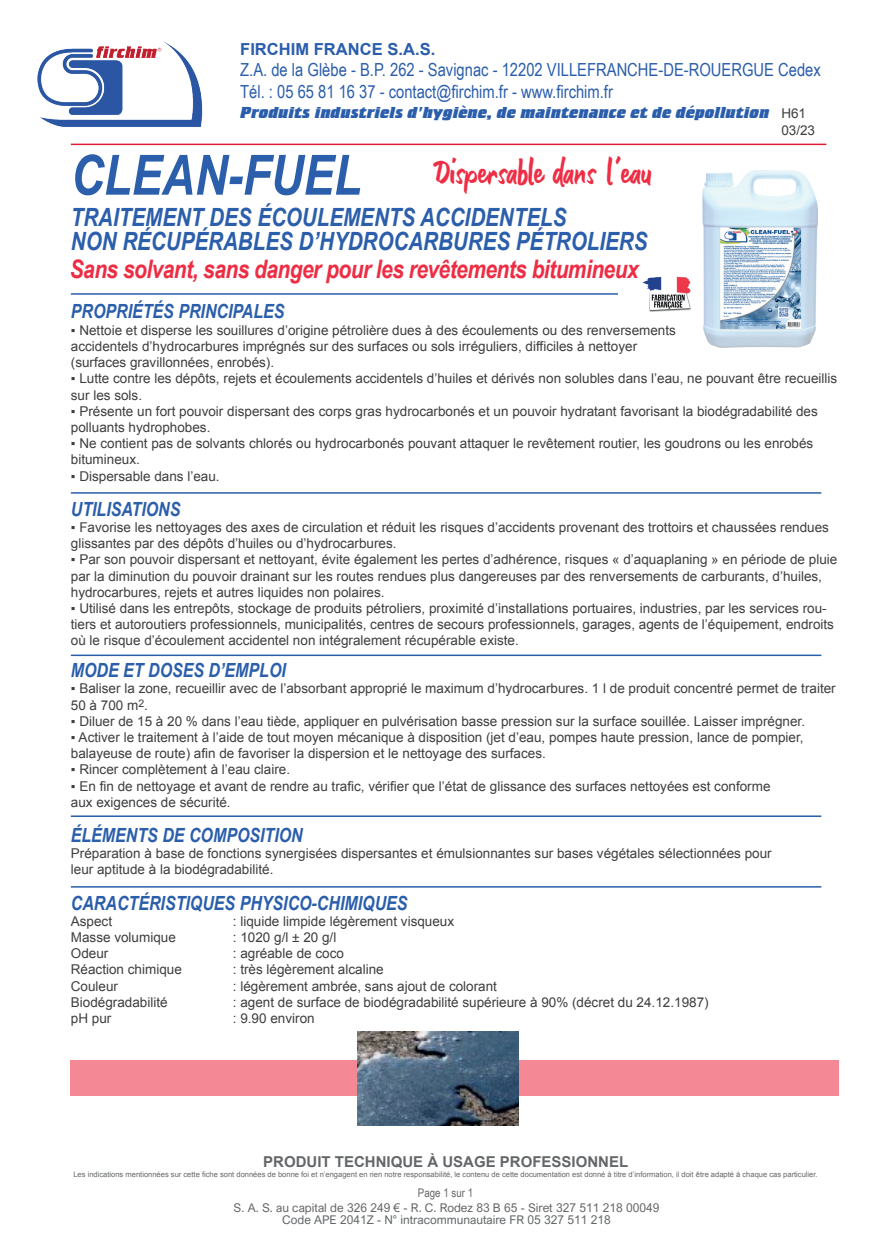
<style>
.page{position:relative;width:893px;height:1251px;background:#fff}
.page>*{position:absolute;margin:0;border:0;box-sizing:border-box;transform-origin:0 0}
.t1{font:italic 700 55.5px "Arial Narrow";color:#2b5eab}
.t2{font:37.5px "Gultan Bonte";color:#ee2e45}
.t3{font:italic 700 25.5px "Arial Narrow";letter-spacing:-.02em;color:#ed2d44}
.t4{font:italic 700 25.05px/24px "Arial Narrow";color:#2b5eab}
.t5{font:italic 700 19.5px "Arial Narrow";color:#2b5eab}
.t6{font:italic 700 19.5px "Arial Narrow";color:#2a5eab}
.t7{font:18px/21.6px "Arial Narrow";color:#2a5dab}
.t8{font:16.5px "Crillee Extra Bold Italic Plain";color:#2a5dab}
.t9{font:700 16.5px "Arial";color:#2a5dab}
.t10{font:700 15px "Arial";color:#646769}
.t11{font:13.5px/16.2px "Arial";color:#3e3e3f}
.t12{font:12px/12px "Arial Nova";color:#646769;text-align:center}
.t13{font:11.85px "Arial Narrow";color:#646769}
.t14{font:7.5px "Arial";color:#646769}
</style>
<div class="page">
<div style="left:71px;top:1060px;width:768px;height:35px;background:#f58895"></div>
<hr style="left:71px;top:293px;width:547px;height:1px;background:#2a5eab">
<hr style="left:71px;top:885px;width:750px;height:2px;background:#2a5eab">
<hr style="left:71px;top:492px;width:750px;height:1px;background:#2a5eab">
<hr style="left:71px;top:654px;width:750px;height:2px;background:#2a5eab">
<hr style="left:71px;top:815px;width:750px;height:1px;background:#2a5eab">
<hr style="left:71px;top:144px;width:755px;height:1px;background:#df1c34">
<img style="left:702px;top:170px;width:115px;height:178px">
<img style="left:642px;top:276px;width:49px;height:35px">
<img style="left:358px;top:1031px;width:161px;height:94px">
<img style="left:37px;top:41px;width:166px;height:86px">
<p class="t9" style="left:240px;top:38px;width:197px">FIRCHIM FRANCE S.A.S.</p>
<h3 class="t7" style="left:240px;top:58px;width:582px">Z.A. de la Glèbe - B.P. 262 - Savignac - 12202 VILLEFRANCHE-DE-ROUERGUE Cedex<br>Tél. : 05 65 81 16 37 - contact@firchim.fr - www.firchim.fr</h3>
<p class="t8" style="left:240px;top:103px;width:531px">Produits industriels d'hygiène, de maintenance et de dépollution</p>
<h2 class="t2" style="left:435px;top:151px;width:219px">Dispersable dans l’eau</h2>
<p class="t11" style="left:781px;top:106px;width:35px">H61<br>03/23</p>
<h1 class="t1" style="left:71px;top:133px;width:292px">CLEAN-FUEL</h1>
<h3 class="t4" style="left:71px;top:204px;width:578px">TRAITEMENT DES ÉCOULEMENTS ACCIDENTELS<br>NON RÉCUPÉRABLES D’HYDROCARBURES PÉTROLIERS</h3>
<h3 class="t3" style="left:70px;top:249px;width:570px">Sans solvant, sans danger pour les revêtements bitumineux</h3>
<h3 class="t5" style="left:71px;top:297px;width:215px">PROPRIÉTÉS PRINCIPALES</h3>
<p class="t11" style="left:71px;top:322px;width:607px">▪ Nettoie et disperse les souillures d’origine pétrolière dues à des écoulements ou des renversements accidentels d’hydrocarbures imprégnés sur des surfaces ou sols irréguliers, difficiles à nettoyer (surfaces gravillonnées, enrobés).</p>
<p class="t11" style="left:71px;top:370px;width:768px">▪ Lutte contre les dépôts, rejets et écoulements accidentels d’huiles et dérivés non solubles dans l’eau, ne pouvant être recueillis sur les sols.</p>
<p class="t11" style="left:71px;top:403px;width:748px">▪ Présente un fort pouvoir dispersant des corps gras hydrocarbonés et un pouvoir hydratant favorisant la biodégradabilité des polluants hydrophobes.</p>
<p class="t11" style="left:71px;top:435px;width:744px">▪ Ne contient pas de solvants chlorés ou hydrocarbonés pouvant attaquer le revêtement routier, les goudrons ou les enrobés bitumineux.</p>
<p class="t11" style="left:71px;top:468px;width:150px">▪ Dispersable dans l’eau.</p>
<h3 class="t5" style="left:71px;top:494px;width:111px">UTILISATIONS</h3>
<p class="t11" style="left:71px;top:519px;width:760px">▪ Favorise les nettoyages des axes de circulation et réduit les risques d’accidents provenant des trottoirs et chaussées rendues glissantes par des dépôts d’huiles ou d’hydrocarbures.</p>
<p class="t11" style="left:71px;top:551px;width:768px">▪ Par son pouvoir dispersant et nettoyant, évite également les pertes d’adhérence, risques « d’aquaplaning » en période de pluie par la diminution du pouvoir drainant sur les routes rendues plus dangereuses par des renversements de carburants, d’huiles, hydrocarbures, rejets et autres liquides non polaires.</p>
<p class="t11" style="left:71px;top:600px;width:765px">▪ Utilisé dans les entrepôts, stockage de produits pétroliers, proximité d’installations portuaires, industries, par les services rou&shy;tiers et autoroutiers professionnels, municipalités, centres de secours professionnels, garages, agents de l’équipement, endroits où le risque d’écoulement accidentel non intégralement récupérable existe.</p>
<h3 class="t5" style="left:71px;top:655px;width:217px">MODE ET DOSES D’EMPLOI</h3>
<p class="t11" style="left:71px;top:680px;width:766px">▪ Baliser la zone, recueillir avec de l’absorbant approprié le maximum d’hydrocarbures. 1 l de produit concentré permet de traiter<br>50 à 700 m<sup>2</sup>.</p>
<p class="t11" style="left:71px;top:713px;width:736px">▪ Diluer de 15 à 20 % dans l’eau tiède, appliquer en pulvérisation basse pression sur la surface souillée. Laisser imprégner.</p>
<p class="t11" style="left:71px;top:729px;width:734px">▪ Activer le traitement à l’aide de tout moyen mécanique à disposition (jet d’eau, pompes haute pression, lance de pompier, balayeuse de route) afin de favoriser la dispersion et le nettoyage des surfaces.</p>
<p class="t11" style="left:71px;top:761px;width:221px">▪ Rincer complètement à l’eau claire.</p>
<p class="t11" style="left:71px;top:777px;width:701px">▪ En fin de nettoyage et avant de rendre au trafic, vérifier que l’état de glissance des surfaces nettoyées est conforme aux exigences de sécurité.</p>
<h3 class="t5" style="left:71px;top:820px;width:233px">ÉLÉMENTS DE COMPOSITION</h3>
<p class="t11" style="left:71px;top:845px;width:702px">Préparation à base de fonctions synergisées dispersantes et émulsionnantes sur bases végétales sélectionnées pour leur aptitude à la biodégradabilité.</p>
<h3 class="t6" style="left:71px;top:887px;width:338px">CARACTÉRISTIQUES PHYSICO-CHIMIQUES</h3>
<p class="t11" style="left:71px;top:912px;width:43px">Aspect</p>
<p class="t11" style="left:233px;top:912px;width:223px">: liquide limpide légèrement visqueux</p>
<p class="t11" style="left:71px;top:929px;width:107px">Masse volumique</p>
<p class="t11" style="left:233px;top:929px;width:105px">: 1020 g/l ± 20 g/l</p>
<p class="t11" style="left:71px;top:945px;width:39px">Odeur</p>
<p class="t11" style="left:233px;top:945px;width:113px">: agréable de coco</p>
<p class="t11" style="left:71px;top:961px;width:113px">Réaction chimique</p>
<p class="t11" style="left:233px;top:961px;width:152px">: très légèrement alcaline</p>
<p class="t11" style="left:71px;top:977px;width:49px">Couleur</p>
<p class="t11" style="left:233px;top:977px;width:266px">: légèrement ambrée, sans ajout de colorant</p>
<p class="t11" style="left:71px;top:993px;width:98px">Biodégradabilité</p>
<p class="t11" style="left:233px;top:993px;width:477px">: agent de surface de biodégradabilité supérieure à 90% (décret du 24.12.1987)</p>
<p class="t11" style="left:71px;top:1010px;width:42px">pH pur</p>
<p class="t11" style="left:233px;top:1010px;width:83px">: 9.90 environ</p>
<p class="t10" style="left:263px;top:1151px;width:367px">PRODUIT TECHNIQUE À USAGE PROFESSIONNEL</p>
<p class="t14" style="left:73px;top:1169px;width:746px">Les indications mentionnées sur cette fiche sont données de bonne foi et n’engagent en rien notre responsabilité, le contenu de cette documentation est donné à titre d’information, il doit être adapté à chaque cas particulier.</p>
<p class="t13" style="left:418px;top:1183px;width:57px">Page 1 sur 1</p>
<p class="t12" style="left:234px;top:1201px;width:427px">S. A. S. au capital de 326 249 € - R. C. Rodez 83 B 65 - Siret 327 511 218 00049<br>Code APE 2041Z - N° intracommunautaire FR 05 327 511 218</p>
</div>
